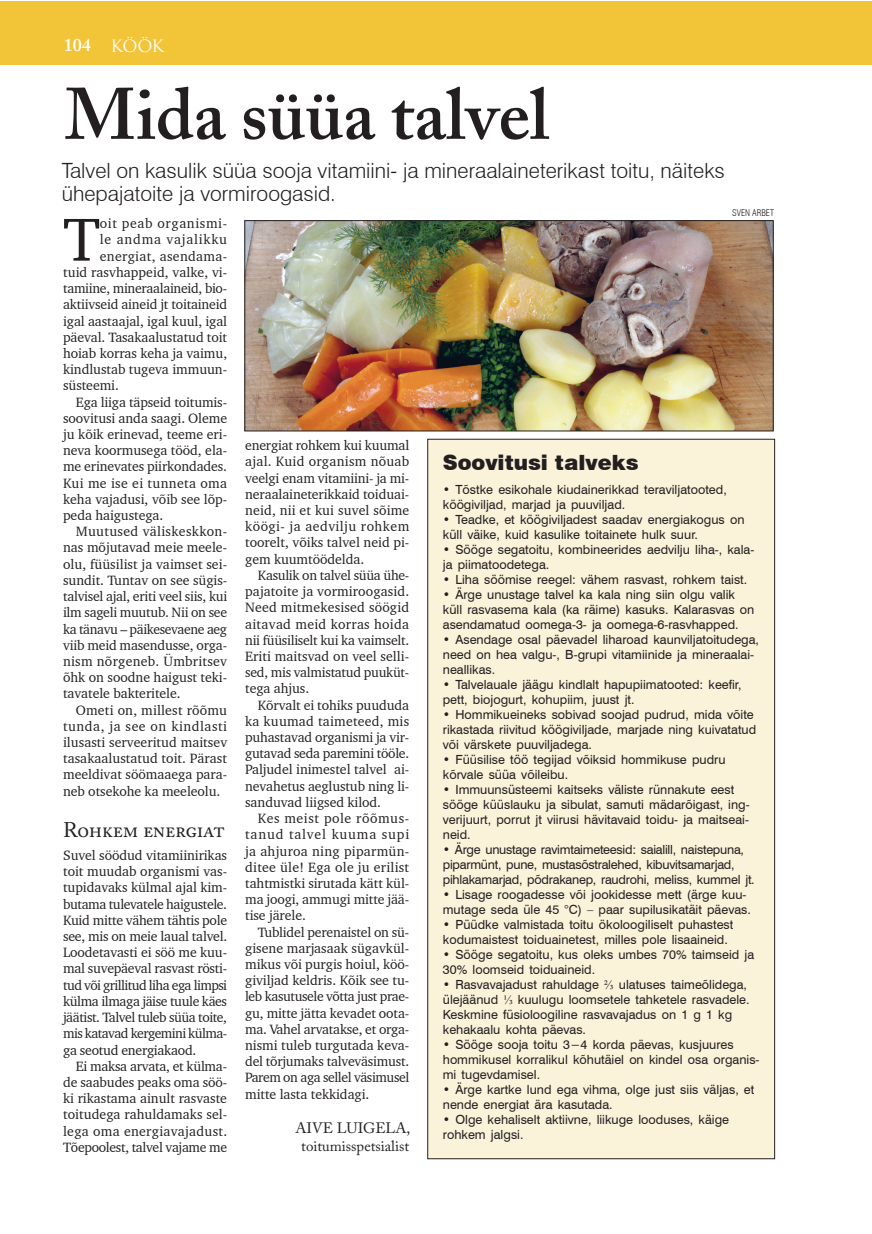
<style>
.page{position:relative;width:872px;height:1234px;background:#fff}
.page>*{position:absolute;margin:0;border:0;box-sizing:border-box;transform-origin:0 0}
.t1{font:600 72px "Adobe Caslon";color:#231f20}
.t2{font:62.1px "Charter BT";color:#231f20}
.t3{font:300 21px/22.5px "Swiss 721 BT";color:#231f20}
.t4{font:900 21px "Swiss 721 BT";color:#231f20}
.t5{font:21px "Adobe Caslon Regular SC";letter-spacing:-.015em;color:#231f20}
.t6{font:16.5px "Trajan Pro";color:#fff}
.t7{font:15px/18px "Adobe Caslon Pro";color:#231f20;text-align:center}
.t8{font:13.8px/16.2px "Charter BT";letter-spacing:-.005em;color:#231f20;text-align:justify}
.t9{font:13.8px "Charter BT";letter-spacing:.025em;color:#231f20}
.t10{font:13.8px "Charter BT";letter-spacing:.02em;color:#231f20}
.t11{font:13.8px "Charter BT";letter-spacing:-.03em;color:#231f20}
.t12{font:13.8px "Charter BT";letter-spacing:.04em;color:#231f20}
.t13{font:13.8px "Charter BT";letter-spacing:.015em;color:#231f20}
.t14{font:13.8px "Charter BT";letter-spacing:.045em;color:#231f20}
.t15{font:13.8px "Charter BT";letter-spacing:.055em;color:#231f20}
.t16{font:12.6px/15px "Swiss 721 BT";color:#231f20}
.t17{font:12.6px/15px "Swiss 721 BT";letter-spacing:-.02em;color:#231f20}
.t18{font:300 condensed 9px "Swiss 721 BT";color:#231f20}
.s1{font-family:"Adobe Caslon";font-weight:600;font-size:18px}
.s2{font-family:"Times New Roman"}
</style>
<div class="page">
<div style="left:428px;top:439px;width:346px;height:719px;background:#fbf2da"></div>
<div style="left:0;top:1px;width:872px;height:64px;background:#f2c438"></div>
<img style="left:246px;top:222px;width:525px;height:207px">
<div style="left:244px;top:220px;width:529px;height:211px;border:1px solid #231f20"></div>
<p class="t6" style="left:64px;top:35px;width:102px"><span class="s1">104</span> KÖÖK</p>
<h1 class="t1" style="left:64px;top:71px;width:485px">Mida süüa talvel</h1>
<h3 class="t3" style="left:62px;top:159px;width:664px">Talvel on kasulik süüa sooja vitamiini- ja mineraalaineterikast toitu, näiteks ühepajatoite ja vormiroogasid.</h3>
<h2 class="t2" style="left:63px;top:201px;width:39px">T</h2>
<p class="t14" style="left:100px;top:215px;width:129px">oit peab organismi-</p>
<p class="t15" style="left:100px;top:231px;width:129px">le andma vajalikku</p>
<p class="t10" style="left:100px;top:247px;width:129px">energiat, asendama-</p>
<p class="t8" style="left:63px;top:264px;width:166px">tuid rasvhappeid, valke, vi-</p>
<p class="t8" style="left:63px;top:280px;width:166px">tamiine, mineraalaineid, bio-</p>
<p class="t8" style="left:63px;top:296px;width:166px">aktiivseid aineid jt toitaineid</p>
<p class="t8" style="left:63px;top:312px;width:166px">igal aastaajal, igal kuul, igal</p>
<p class="t8" style="left:63px;top:328px;width:165px">päeval. Tasakaalustatud toit</p>
<p class="t8" style="left:63px;top:345px;width:166px">hoiab korras keha ja vaimu,</p>
<p class="t8" style="left:63px;top:361px;width:166px">kindlustab tugeva immuun-</p>
<p class="t8" style="left:63px;top:377px;width:57px">süsteemi.</p>
<p class="t8" style="left:76px;top:393px;width:153px">Ega liiga täpseid toitumis-</p>
<p class="t8" style="left:63px;top:409px;width:166px">soovitusi anda saagi. Oleme</p>
<p class="t8" style="left:63px;top:426px;width:166px">ju kõik erinevad, teeme eri-</p>
<p class="t8" style="left:63px;top:442px;width:166px">neva koormusega tööd, ela-</p>
<p class="t8" style="left:63px;top:458px;width:165px">me erinevates piirkondades.</p>
<p class="t9" style="left:63px;top:474px;width:166px">Kui me ise ei tunneta oma</p>
<p class="t8" style="left:63px;top:490px;width:166px">keha vajadusi, võib see lõp-</p>
<p class="t8" style="left:63px;top:507px;width:102px">peda haigustega.</p>
<p class="t9" style="left:76px;top:523px;width:153px">Muutused väliskeskkon-</p>
<p class="t8" style="left:63px;top:539px;width:166px">nas mõjutavad meie meele-</p>
<p class="t8" style="left:63px;top:555px;width:166px">olu, füüsilist ja vaimset sei-</p>
<p class="t8" style="left:63px;top:571px;width:166px">sundit. Tuntav on see sügis-</p>
<p class="t8" style="left:63px;top:588px;width:166px">talvisel ajal, eriti veel siis, kui</p>
<p class="t8" style="left:63px;top:604px;width:166px">ilm sageli muutub. Nii on see</p>
<p class="t11" style="left:63px;top:620px;width:165px">ka tänavu – päikesevaene aeg</p>
<p class="t8" style="left:63px;top:636px;width:166px">viib meid masendusse, orga-</p>
<p class="t10" style="left:63px;top:652px;width:165px">nism nõrgeneb. Ümbritsev</p>
<p class="t8" style="left:63px;top:669px;width:166px">õhk on soodne haigust teki-</p>
<p class="t8" style="left:63px;top:685px;width:119px">tavatele bakteritele.</p>
<p class="t13" style="left:76px;top:701px;width:153px">Ometi on, millest rõõmu</p>
<p class="t12" style="left:63px;top:717px;width:165px">tunda, ja see on kindlasti</p>
<p class="t8" style="left:63px;top:733px;width:166px">ilusasti serveeritud maitsev</p>
<p class="t8" style="left:63px;top:750px;width:165px">tasakaalustatud toit. Pärast</p>
<p class="t8" style="left:63px;top:766px;width:166px">meeldivat söömaaega para-</p>
<p class="t8" style="left:63px;top:782px;width:159px">neb otsekohe ka meeleolu.</p>
<h3 class="t5" style="left:63px;top:817px;width:163px">Rohkem energiat</h3>
<p class="t8" style="left:63px;top:846px;width:166px">Suvel söödud vitamiinirikas toit muudab organismi vas&shy;tupidavaks külmal ajal kim&shy;butama tulevatele haigustele.<br>Kuid mitte vähem tähtis pole see, mis on meie laual talvel.<br>Loodetavasti ei söö me kuu&shy;mal suvepäeval rasvast rösti&shy;tud või grillitud liha ega limpsi külma ilmaga jäise tuule käes jäätist. Talvel tuleb süüa toite, mis katavad kergemini külma&shy;ga seotud energiakaod.</p>
<p class="t8" style="left:63px;top:1057px;width:166px;text-indent:13px">Ei maksa arvata, et külma&shy;de saabudes peaks oma söö&shy;ki rikastama ainult rasvaste toitudega rahuldamaks sel&shy;lega oma energiavajadust.<br>Tõepoolest, talvel vajame me</p>
<p class="t8" style="left:245px;top:437px;width:166px">energiat rohkem kui kuumal ajal. Kuid organism nõuab veelgi enam vitamiini- ja mi&shy;neraalaineterikkaid toiduai&shy;neid, nii et kui suvel sõime köögi- ja aedvilju rohkem toorelt, võiks talvel neid pi&shy;gem kuumtöödelda.</p>
<p class="t8" style="left:245px;top:566px;width:166px;text-indent:13px">Kasulik on talvel süüa ühe&shy;pajatoite ja vormiroogasid.<br>Need mitmekesised söögid aitavad meid korras hoida nii füüsiliselt kui ka vaimselt.<br>Eriti maitsvad on veel selli&shy;sed, mis valmistatud puuküt&shy;tega ahjus.</p>
<p class="t8" style="left:245px;top:696px;width:166px;text-indent:13px">Kõrvalt ei tohiks puududa ka kuumad taimeteed, mis puhastavad organismi ja vir&shy;gutavad seda paremini tööle.<br>Paljudel inimestel talvel ai&shy;nevahetus aeglustub ning li&shy;sanduvad liigsed kilod.</p>
<p class="t8" style="left:245px;top:809px;width:166px;text-indent:13px">Kes meist pole rõõmus&shy;tanud talvel kuuma supi ja ahjuroa ning piparmün&shy;ditee üle! Ega ole ju erilist tahtmistki sirutada kätt kül&shy;ma joogi, ammugi mitte jää&shy;tise järele.</p>
<p class="t8" style="left:245px;top:923px;width:166px;text-indent:13px">Tublidel perenaistel on sü&shy;gisene marjasaak sügavkül&shy;mikus või purgis hoiul, köö&shy;giviljad keldris. Kõik see tu&shy;leb kasutusele võtta just prae&shy;gu, mitte jätta kevadet oota&shy;ma. Vahel arvatakse, et orga&shy;nismi tuleb turgutada keva&shy;del tõrjumaks talveväsimust.<br>Parem on aga sellel väsimusel mitte lasta tekkidagi.</p>
<p class="t7" style="left:295px;top:1118px;width:116px">AIVE LUIGELA, toitumisspetsialist</p>
<p class="t18" style="left:732px;top:207px;width:43px">SVEN ARBET</p>
<h3 class="t4" style="left:443px;top:450px;width:197px">Soovitusi talveks</h3>
<p class="t16" style="left:443px;top:481px;width:285px">• Tõstke esikohale kiudainerikkad teraviljatooted, köögiviljad, marjad ja puuviljad.</p>
<p class="t16" style="left:443px;top:511px;width:303px">• Teadke, et köögiviljadest saadav energiakogus on küll väike, kuid kasulike toitainete hulk suur.</p>
<p class="t16" style="left:443px;top:541px;width:313px">• Sööge segatoitu, kombineerides aedvilju liha-, kala&shy;ja piimatoodetega.</p>
<p class="t16" style="left:443px;top:571px;width:306px">• Liha söömise reegel: vähem rasvast, rohkem taist.</p>
<p class="t16" style="left:443px;top:586px;width:313px">• Ärge unustage talvel ka kala ning siin olgu valik küll rasvasema kala (ka räime) kasuks. Kalarasvas on asendamatud oomega-3- ja oomega-6-rasvhapped.</p>
<p class="t16" style="left:443px;top:631px;width:318px">• Asendage osal päevadel liharoad kaunviljatoitudega, need on hea valgu-, B-grupi vitamiinide ja mineraalai&shy;neallikas.</p>
<p class="t16" style="left:443px;top:676px;width:300px">• Talvelauale jäägu kindlalt hapupiimatooted: keefir, pett, biojogurt, kohupiim, juust jt.</p>
<p class="t16" style="left:443px;top:706px;width:315px">• Hommikueineks sobivad soojad pudrud, mida võite rikastada riivitud köögiviljade, marjade ning kuivatatud või värskete puuviljadega.</p>
<p class="t16" style="left:443px;top:751px;width:284px">• Füüsilise töö tegijad võiksid hommikuse pudru kõrvale süüa võileibu.</p>
<p class="t16" style="left:443px;top:781px;width:308px">• Immuunsüsteemi kaitseks väliste rünnakute eest sööge küüslauku ja sibulat, samuti mädarõigast, ing&shy;verijuurt, porrut jt viirusi hävitavaid toidu- ja maitseai&shy;neid.</p>
<p class="t17" style="left:443px;top:841px;width:313px">• Ärge unustage ravimtaimeteesid: saialill, naistepuna, piparmünt, pune, mustasõstralehed, kibuvitsamarjad, pihlakamarjad, põdrakanep, raudrohi, meliss, kummel jt.</p>
<p class="t16" style="left:443px;top:886px;width:310px">• Lisage roogadesse või jookidesse mett (ärge kuu&shy;mutage seda üle 45 °C) – paar supilusikatäit päevas.</p>
<p class="t16" style="left:443px;top:916px;width:292px">• Püüdke valmistada toitu ökoloogiliselt puhastest kodumaistest toiduainetest, milles pole lisaaineid.</p>
<p class="t16" style="left:443px;top:946px;width:313px">• Sööge segatoitu, kus oleks umbes 70% taimseid ja<br>30% loomseid toiduaineid.</p>
<p class="t16" style="left:443px;top:976px;width:308px">• Rasvavajadust rahuldage <span class="s2">⅔</span> ulatuses taimeõlidega, ülejäänud <span class="s2">⅓</span> kuulugu loomsetele tahketele rasvadele.<br>Keskmine füsioloogiline rasvavajadus on 1 g 1 kg kehakaalu kohta päevas.</p>
<p class="t16" style="left:443px;top:1036px;width:318px">• Sööge sooja toitu 3−4 korda päevas, kusjuures hommikusel korralikul kõhutäiel on kindel osa organis&shy;mi tugevdamisel.</p>
<p class="t16" style="left:443px;top:1081px;width:313px">• Ärge kartke lund ega vihma, olge just siis väljas, et nende energiat ära kasutada.</p>
<p class="t16" style="left:443px;top:1111px;width:288px">• Olge kehaliselt aktiivne, liikuge looduses, käige rohkem jalgsi.</p>
</div>
